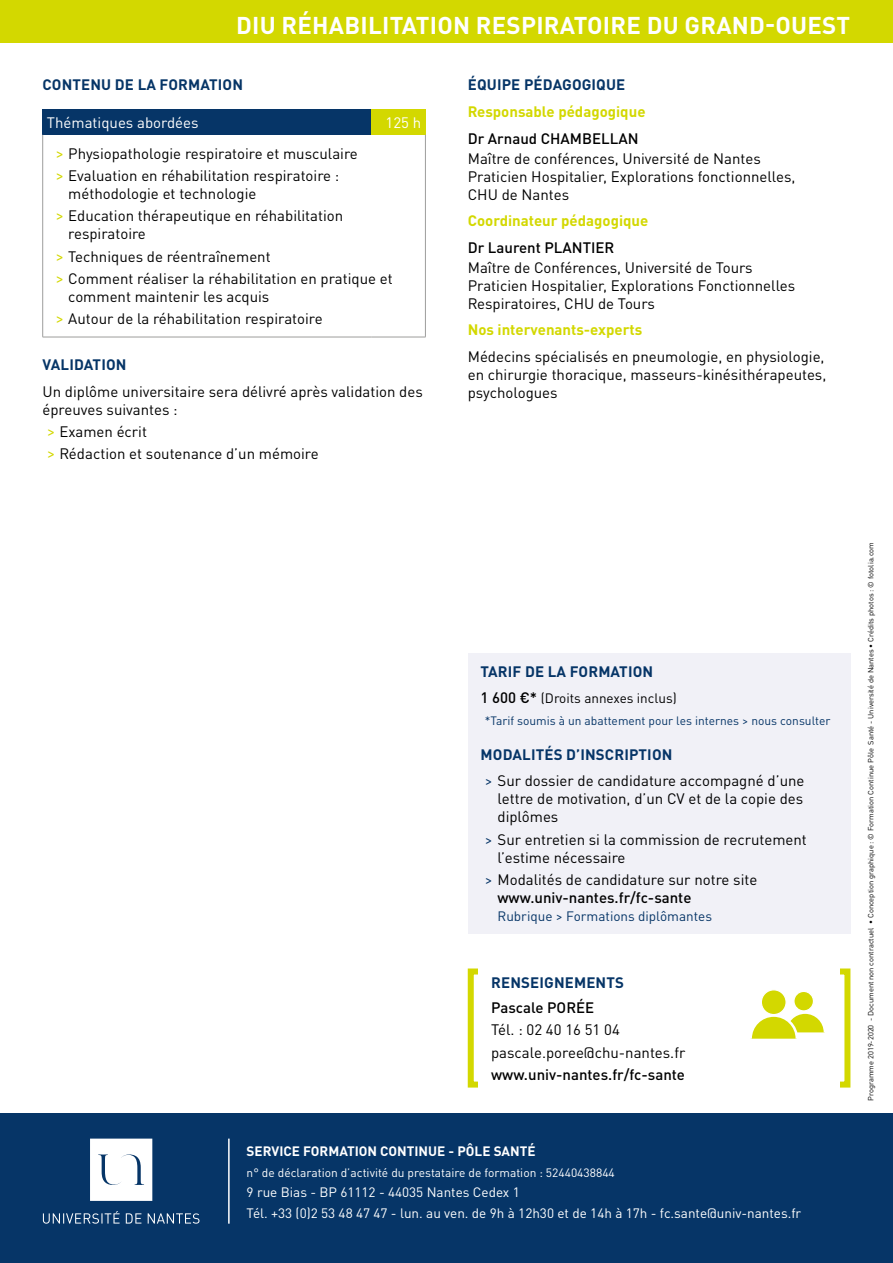
<style>
.page{position:relative;width:893px;height:1263px;background:#fff}
.page>*{position:absolute;margin:0;border:0;box-sizing:border-box;transform-origin:0 0}
.t1{font:700 24px "DIN Pro";letter-spacing:.01em;color:#fff}
.t2{font:15px/18px "DIN Pro";color:#000}
.t3{font:700 15px "DIN Pro";letter-spacing:.01em;color:#063567}
.t4{font:500 15px "DIN Pro";color:#000}
.t5{font:700 15px "DIN Pro";color:#d3d800}
.t6{font:15px "DIN Pro";color:#fff}
.t7{font:13.5px/20.4px "DIN Pro";color:#fff}
.t8{font:700 13.5px "DIN Pro";color:#fff}
.t9{font:13.5px "DIN Pro";color:#063567}
.t10{font:13.5px "DIN Pro";color:#000}
.t11{font:12px "DIN Pro";color:#fff}
.t12{font:12px "DIN Pro";color:#063567}
.t13{font:7.5px "DIN Pro";color:#000}
.s1{font-size:16.5px;color:#d3d800}
.s2{font-weight:500;font-size:15px}
.s3{font-weight:700;color:#063567}
.s4{color:#063567}
.s5{font-weight:500}
</style>
<div class="page">
<div style="left:0;top:0;width:893px;height:43px;background:#d3d800"></div>
<div style="left:0;top:1113px;width:893px;height:150px;background:#063567"></div>
<svg style="left:43px;top:1138px;width:156px;height:86px"></svg>
<hr style="left:228px;top:1138px;width:2px;height:86px;background:#fff">
<div style="left:43px;top:109px;width:328px;height:26px;background:#063567"></div>
<div style="left:371px;top:109px;width:54px;height:26px;background:#d3d800"></div>
<hr style="left:42px;top:135px;width:1px;height:202px;background:#9d9d9c">
<hr style="left:425px;top:135px;width:1px;height:202px;background:#9d9d9c">
<hr style="left:43px;top:337px;width:328px;height:1px;background:#9d9d9c">
<hr style="left:371px;top:337px;width:55px;height:1px;background:#9d9d9c">
<div style="left:468px;top:653px;width:382px;height:281px;background:#f1f1f7"></div>
<div style="left:468px;top:968px;width:382px;height:119px;border:6px solid #d3d800"></div>
<div style="left:478px;top:966px;width:362px;height:124px;background:#fff"></div>
<div style="left:794px;top:991px;width:19px;height:20px;background:#d3d800;border-radius:50%"></div>
<div style="left:793px;top:991px;width:21px;height:20px;border:1px solid #fff;border-radius:50%"></div>
<div style="left:761px;top:990px;width:25px;height:24px;background:#d3d800;border-radius:50%"></div>
<div style="left:761px;top:989px;width:26px;height:26px;border:1px solid #fff;border-radius:50%"></div>
<svg style="left:750px;top:1011px;width:75px;height:28px"></svg>
<h1 class="t1" style="left:236px;top:5px;width:616px">DIU RÉHABILITATION RESPIRATOIRE DU GRAND-OUEST</h1>
<p class="t3" style="left:43px;top:73px;width:202px">CONTENU DE LA FORMATION</p>
<p class="t6" style="left:47px;top:110px;width:153px">Thématiques abordées</p>
<p class="t6" style="left:385px;top:110px;width:37px">125 h</p>
<p class="t2" style="left:55px;top:141px;width:304px;line-height:22.2px"><span class="s1">&gt;</span> Physiopathologie respiratoire et musculaire <span class="s1">&gt;</span> Evaluation en réhabilitation respiratoire :</p>
<p class="t2" style="left:55px;top:181px;width:289px;line-height:22.2px;text-indent:13px">méthodologie et technologie<br><span class="s1">&gt;</span> Education thérapeutique en réhabilitation</p>
<p class="t2" style="left:55px;top:221px;width:339px;line-height:22.2px;text-indent:13px">respiratoire<br><span class="s1">&gt;</span> Techniques de réentraînement<br><span class="s1">&gt;</span> Comment réaliser la réhabilitation en pratique et</p>
<p class="t2" style="left:55px;top:284px;width:269px;line-height:22.2px;text-indent:13px">comment maintenir les acquis<br><span class="s1">&gt;</span> Autour de la réhabilitation respiratoire</p>
<p class="t3" style="left:43px;top:352px;width:85px">VALIDATION</p>
<p class="t2" style="left:43px;top:381px;width:382px">Un diplôme universitaire sera délivré après validation des épreuves suivantes :</p>
<p class="t2" style="left:47px;top:419px;width:273px;line-height:22.2px"><span class="s1">&gt;</span> Examen écrit<br><span class="s1">&gt;</span> Rédaction et soutenance d’un mémoire</p>
<p class="t3" style="left:468px;top:73px;width:159px">ÉQUIPE PÉDAGOGIQUE</p>
<p class="t5" style="left:468px;top:99px;width:179px">Responsable pédagogique</p>
<p class="t4" style="left:468px;top:126px;width:172px">Dr Arnaud CHAMBELLAN</p>
<p class="t2" style="left:468px;top:148px;width:329px">Maître de conférences, Université de Nantes<br>Praticien Hospitalier, Explorations fonctionnelles,<br>CHU de Nantes</p>
<p class="t5" style="left:468px;top:208px;width:182px">Coordinateur pédagogique</p>
<p class="t4" style="left:468px;top:235px;width:148px">Dr Laurent PLANTIER</p>
<p class="t2" style="left:468px;top:257px;width:329px">Maître de Conférences, Université de Tours<br>Praticien Hospitalier, Explorations Fonctionnelles<br>Respiratoires, CHU de Tours</p>
<p class="t5" style="left:468px;top:317px;width:176px">Nos intervenants-experts</p>
<p class="t2" style="left:468px;top:346px;width:360px;text-align:justify">Médecins spécialisés en pneumologie, en physiologie, en chirurgie thoracique, masseurs-kinésithérapeutes, psychologues</p>
<p class="t3" style="left:481px;top:659px;width:174px">TARIF DE LA FORMATION</p>
<p class="t10" style="left:480px;top:687px;width:198px"><span class="s2">1 600 €*</span> (Droits annexes inclus)</p>
<p class="t12" style="left:485px;top:711px;width:347px">*Tarif soumis à un abattement pour les internes &gt; nous consulter</p>
<p class="t2" style="left:481px;top:740px;width:325px;line-height:26.5px"><span class="s3">MODALITÉS D’INSCRIPTION<br></span><span class="s4">&gt;</span> Sur dossier de candidature accompagné d’une</p>
<p class="t2" style="left:497px;top:788px;width:307px">lettre de motivation, d’un CV et de la copie des diplômes</p>
<p class="t2" style="left:497px;top:829px;width:311px;text-indent:-13px"><span class="s4">&gt;</span> Sur entretien si la commission de recrutement l’estime nécessaire</p>
<p class="t2" style="left:497px;top:869px;width:261px;text-indent:-13px"><span class="s4">&gt;</span> Modalités de candidature sur notre site <span class="s5">www.univ-nantes.fr/fc-sante</span></p>
<p class="t9" style="left:497px;top:905px;width:216px">Rubrique &gt; Formations diplômantes</p>
<p class="t3" style="left:491px;top:970px;width:134px">RENSEIGNEMENTS</p>
<p class="t4" style="left:491px;top:995px;width:105px">Pascale PORÉE</p>
<p class="t2" style="left:491px;top:1017px;width:196px;line-height:22.2px">Tél. : 02 40 16 51 04 pascale.poree@chu-nantes.fr</p>
<p class="t4" style="left:491px;top:1062px;width:195px">www.univ-nantes.fr/fc-sante</p>
<p class="t8" style="left:247px;top:1140px;width:291px">SERVICE FORMATION CONTINUE - PÔLE SANTÉ</p>
<p class="t11" style="left:247px;top:1163px;width:370px">n° de déclaration d’activité du prestataire de formation : 52440438844</p>
<p class="t7" style="left:247px;top:1181px;width:556px">9 rue Bias - BP 61112 - 44035 Nantes Cedex 1<br>Tél. +33 (0)2 53 48 47 47 - lun. au ven. de 9h à 12h30 et de 14h à 17h - fc.sante@univ-nantes.fr</p>
<p class="t13" style="left:865px;top:1101px;width:560px;rotate:-90deg">Programme 2019-2020 - Document non contractuel • Conception graphique : © Formation Continue Pôle Santé - Université de Nantes • Crédits photos : © fotolia.com</p>
</div>
